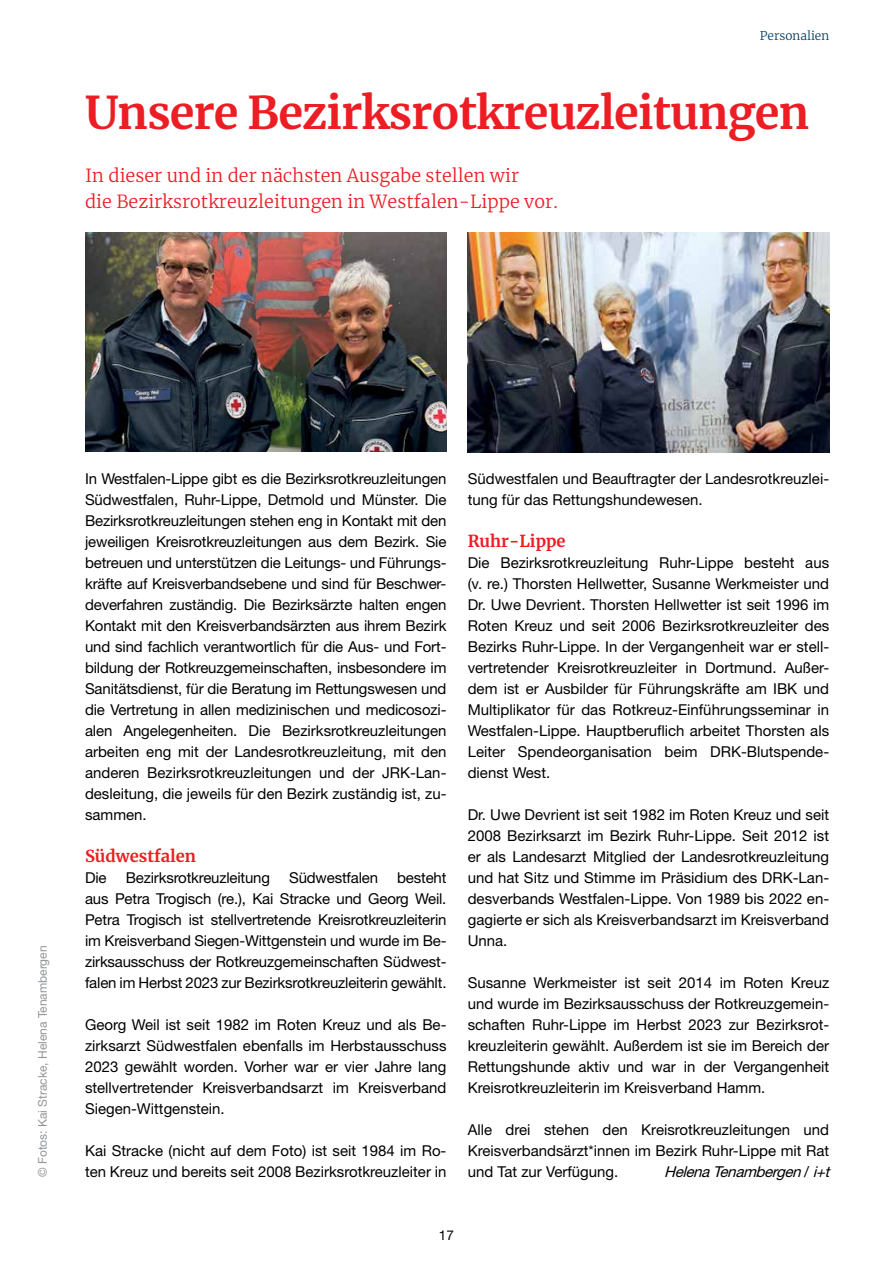
<style>
.page{position:relative;width:893px;height:1263px;background:#fff}
.page>*{position:absolute;margin:0;border:0;box-sizing:border-box;transform-origin:0 0}
.t1{font:700 45px "Merriweather";letter-spacing:-.02em;color:#ed1d24}
.t2{font:300 18px/26.2px "Merriweather";letter-spacing:.005em;color:#ed1d24}
.t3{font:700 16.5px "Merriweather";color:#ed1d24}
.t4{font:15px/21px "Helvetica Neue LT Std";color:#000;text-align:justify}
.t5{font:italic 15px "Helvetica Neue LT Std";color:#000}
.t6{font:13.5px "Helvetica Neue LT Std";color:#000}
.t7{font:12px "Helvetica Neue LT Std";color:#939598}
.t8{font:300 12px "Merriweather";color:#003d68}
.s1{font-style:normal}
</style>
<div class="page">
<img style="left:85px;top:232px;width:361px;height:219px">
<img style="left:468px;top:232px;width:361px;height:221px">
<p class="t8" style="left:760px;top:26px;width:71px">Personalien</p>
<h1 class="t1" style="left:85px;top:77px;width:726px">Unsere Bezirksrotkreuzleitungen</h1>
<p class="t2" style="left:85px;top:161px;width:474px">In dieser und in der nächsten Ausgabe stellen wir<br>die Bezirksrotkreuzleitungen in Westfalen-Lippe vor.</p>
<p class="t7" style="left:35px;top:1177px;width:233px;rotate:-90deg">© Fotos: Kai Stracke, Helena Tenambergen</p>
<p class="t4" style="left:85px;top:468px;width:363px">In Westfalen-Lippe gibt es die Bezirksrotkreuzleitungen Südwestfalen, Ruhr-Lippe, Detmold und Münster. Die Bezirksrotkreuzleitungen stehen eng in Kontakt mit den jeweiligen Kreisrotkreuzleitungen aus dem Bezirk. Sie betreuen und unterstützen die Leitungs- und Führungs&shy;kräfte auf Kreisverbandsebene und sind für Beschwer&shy;deverfahren zuständig. Die Bezirksärzte halten engen Kontakt mit den Kreisverbandsärzten aus ihrem Bezirk und sind fachlich verantwortlich für die Aus- und Fort&shy;bildung der Rotkreuzgemeinschaften, insbesondere im Sanitätsdienst, für die Beratung im Rettungswesen und die Vertretung in allen medizinischen und medicosozi&shy;alen Angelegenheiten. Die Bezirksrotkreuzleitungen arbeiten eng mit der Landesrotkreuzleitung, mit den anderen Bezirksrotkreuzleitungen und der JRK-Lan&shy;desleitung, die jeweils für den Bezirk zuständig ist, zu&shy;sammen.</p>
<p class="t3" style="left:85px;top:843px;width:113px">Südwestfalen</p>
<p class="t4" style="left:85px;top:867px;width:23px">Die</p>
<p class="t4" style="left:126px;top:867px;width:146px">Bezirksrotkreuzleitung</p>
<p class="t4" style="left:289px;top:867px;width:90px">Südwestfalen</p>
<p class="t4" style="left:85px;top:867px;width:363px;text-indent:312px">besteht aus Petra Trogisch (re.), Kai Stracke und Georg Weil.<br>Petra Trogisch ist stellvertretende Kreisrotkreuzleiterin im Kreisverband Siegen-Wittgenstein und wurde im Be&shy;zirksausschuss der Rotkreuzgemeinschaften Südwest&shy;falen im Herbst 2023 zur Bezirksrotkreuzleiterin gewählt.</p>
<p class="t4" style="left:85px;top:1014px;width:363px">Georg Weil ist seit 1982 im Roten Kreuz und als Be&shy;zirksarzt Südwestfalen ebenfalls im Herbstausschuss 2023 gewählt worden. Vorher war er vier Jahre lang stellvertretender Kreisverbandsarzt im Kreisverband Siegen-Wittgenstein.</p>
<p class="t4" style="left:85px;top:1140px;width:363px">Kai Stracke (nicht auf dem Foto) ist seit 1984 im Ro&shy;ten Kreuz und bereits seit 2008 Bezirksrotkreuzleiter in</p>
<p class="t4" style="left:468px;top:468px;width:363px">Südwestfalen und Beauftragter der Landesrotkreuzlei&shy;tung für das Rettungshundewesen.</p>
<p class="t3" style="left:468px;top:528px;width:99px">Ruhr-Lippe</p>
<p class="t4" style="left:468px;top:552px;width:363px">Die Bezirksrotkreuzleitung Ruhr-Lippe besteht aus (v. re.) Thorsten Hellwetter, Susanne Werkmeister und Dr. Uwe Devrient. Thorsten Hellwetter ist seit 1996 im Roten Kreuz und seit 2006 Bezirksrotkreuzleiter des Bezirks Ruhr-Lippe. In der Vergangenheit war er stell&shy;vertretender Kreisrotkreuzleiter in Dortmund. Außer&shy;dem ist er Ausbilder für Führungskräfte am IBK und Multiplikator für das Rotkreuz-Einführungsseminar in Westfalen-Lippe. Hauptberuflich arbeitet Thorsten als Leiter Spendeorganisation beim DRK-Blutspende&shy;dienst West.</p>
<p class="t4" style="left:468px;top:804px;width:363px">Dr. Uwe Devrient ist seit 1982 im Roten Kreuz und seit 2008 Bezirksarzt im Bezirk Ruhr-Lippe. Seit 2012 ist er als Landesarzt Mitglied der Landesrotkreuzleitung und hat Sitz und Stimme im Präsidium des DRK-Lan&shy;desverbands Westfalen-Lippe. Von 1989 bis 2022 en&shy;gagierte er sich als Kreisverbandsarzt im Kreisverband Unna.</p>
<p class="t4" style="left:468px;top:972px;width:363px">Susanne Werkmeister ist seit 2014 im Roten Kreuz und wurde im Bezirksausschuss der Rotkreuzgemein&shy;schaften Ruhr-Lippe im Herbst 2023 zur Bezirksrot&shy;kreuzleiterin gewählt. Außerdem ist sie im Bereich der Rettungshunde aktiv und war in der Vergangenheit Kreisrotkreuzleiterin im Kreisverband Hamm.</p>
<p class="t4" style="left:468px;top:1119px;width:363px">Alle drei stehen den Kreisrotkreuzleitungen und Kreisverbandsärzt*innen im Bezirk Ruhr-Lippe mit Rat und Tat zur Verfügung.</p>
<p class="t5" style="left:664px;top:1163px;width:171px">HelenaTenambergen<span class="s1">/</span> i+t</p>
<p class="t6" style="left:439px;top:1227px;width:17px">17</p>
</div>
